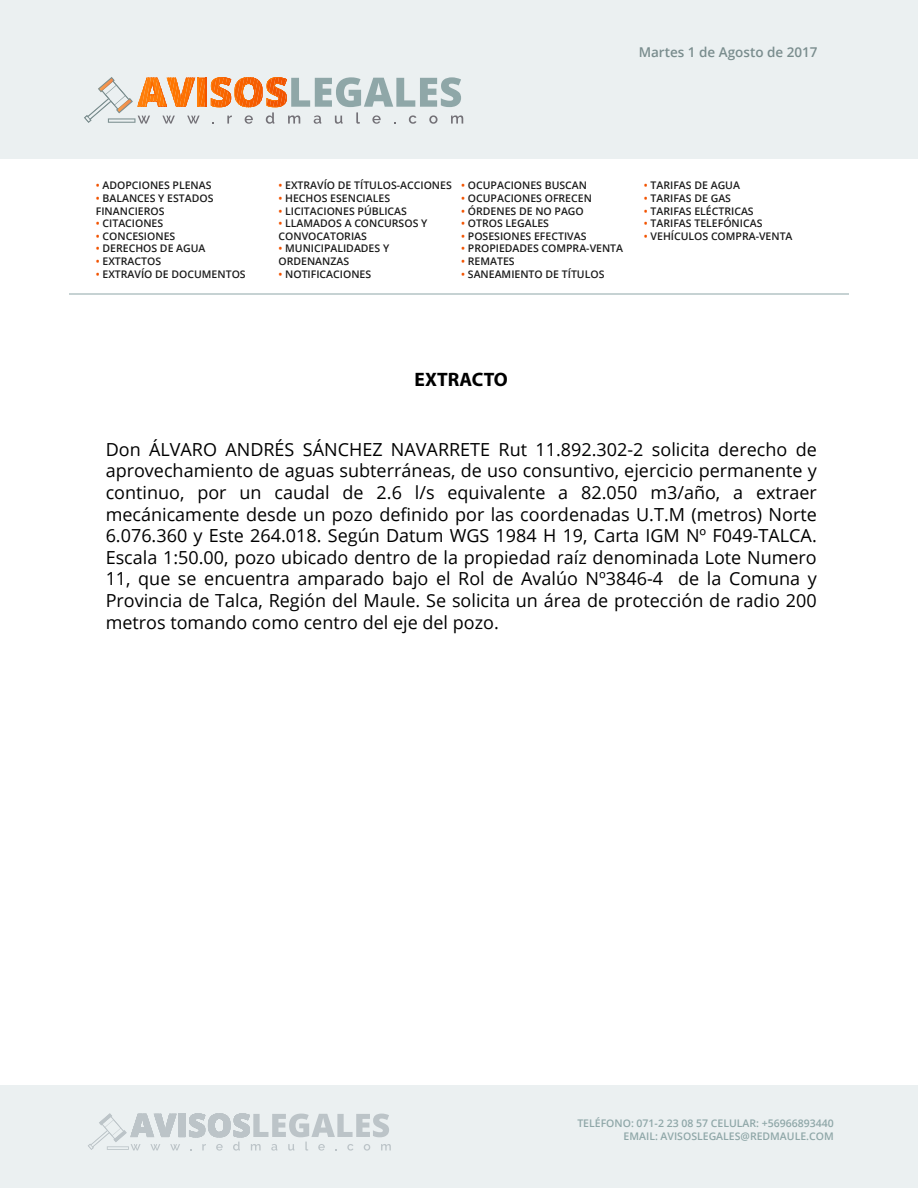
<style>
.page{position:relative;width:918px;height:1188px;background:#fff}
.page>*{position:absolute;margin:0;border:0;box-sizing:border-box;transform-origin:0 0}
.t1{font:700 19.5px "Myriad Pro";color:#000}
.t2{font:18px/21.6px "Open Sans";color:#000;text-align:justify}
.t3{font:600 13.5px "Open Sans";color:#7a8d8e}
.t4{font:600 10.5px/12.6px "Open Sans";color:#1b1b1b}
.t5{font:600 10.5px/12.6px "Open Sans";color:#8fa7a8;text-align:right}
.s1{color:#f25300}
</style>
<div class="page">
<div style="left:0;top:0;width:918px;height:159px;background:#ebf0f1"></div>
<svg style="left:84px;top:77px;width:379px;height:47px"></svg>
<svg style="left:108px;top:118px;width:27px;height:5px"></svg>
<div style="left:0;top:1086px;width:918px;height:102px;background:#ebf0f1"></div>
<svg style="left:88px;top:1113px;width:303px;height:38px"></svg>
<svg style="left:107px;top:1146px;width:22px;height:4px"></svg>
<hr style="left:69px;top:294px;width:780px;height:1px;background:#8fa7a8">
<p class="t3" style="left:639px;top:43px;width:181px">Martes 1 de Agosto de 2017</p>
<p class="t4" style="left:96px;top:179px;width:117px"><span class="s1">•</span> ADOPCIONES PLENAS</p>
<p class="t4" style="left:96px;top:192px;width:119px"><span class="s1">•</span> BALANCES Y ESTADOS<br>FINANCIEROS</p>
<p class="t4" style="left:96px;top:217px;width:69px"><span class="s1">•</span> CITACIONES</p>
<p class="t4" style="left:96px;top:230px;width:81px"><span class="s1">•</span> CONCESIONES</p>
<p class="t4" style="left:96px;top:242px;width:111px"><span class="s1">•</span> DERECHOS DE AGUA</p>
<p class="t4" style="left:96px;top:255px;width:67px"><span class="s1">•</span> EXTRACTOS</p>
<p class="t4" style="left:96px;top:267px;width:151px"><span class="s1">•</span> EXTRAVÍO DE DOCUMENTOS</p>
<p class="t4" style="left:279px;top:179px;width:175px"><span class="s1">•</span> EXTRAVÍO DE TÍTULOS-ACCIONES</p>
<p class="t4" style="left:279px;top:192px;width:113px"><span class="s1">•</span> HECHOS ESENCIALES</p>
<p class="t4" style="left:279px;top:204px;width:130px"><span class="s1">•</span> LICITACIONES PÚBLICAS</p>
<p class="t4" style="left:279px;top:217px;width:150px"><span class="s1">•</span> LLAMADOS A CONCURSOS Y<br>CONVOCATORIAS</p>
<p class="t4" style="left:279px;top:242px;width:112px"><span class="s1">•</span> MUNICIPALIDADES Y<br>ORDENANZAS</p>
<p class="t4" style="left:279px;top:267px;width:94px"><span class="s1">•</span> NOTIFICACIONES</p>
<p class="t4" style="left:461px;top:179px;width:127px"><span class="s1">•</span> OCUPACIONES BUSCAN</p>
<p class="t4" style="left:461px;top:192px;width:132px"><span class="s1">•</span> OCUPACIONES OFRECEN</p>
<p class="t4" style="left:461px;top:204px;width:124px"><span class="s1">•</span> ÓRDENES DE NO PAGO</p>
<p class="t4" style="left:461px;top:217px;width:89px"><span class="s1">•</span> OTROS LEGALES</p>
<p class="t4" style="left:461px;top:230px;width:127px"><span class="s1">•</span> POSESIONES EFECTIVAS</p>
<p class="t4" style="left:461px;top:242px;width:163px"><span class="s1">•</span> PROPIEDADES COMPRA-VENTA</p>
<p class="t4" style="left:461px;top:255px;width:55px"><span class="s1">•</span> REMATES</p>
<p class="t4" style="left:461px;top:267px;width:145px"><span class="s1">•</span> SANEAMIENTO DE TÍTULOS</p>
<p class="t4" style="left:644px;top:179px;width:98px"><span class="s1">•</span> TARIFAS DE AGUA</p>
<p class="t4" style="left:644px;top:192px;width:89px"><span class="s1">•</span> TARIFAS DE GAS</p>
<p class="t4" style="left:644px;top:204px;width:111px"><span class="s1">•</span> TARIFAS ELÉCTRICAS</p>
<p class="t4" style="left:644px;top:217px;width:120px"><span class="s1">•</span> TARIFAS TELEFÓNICAS</p>
<p class="t4" style="left:644px;top:230px;width:150px"><span class="s1">•</span> VEHÍCULOS COMPRA-VENTA</p>
<p class="t1" style="left:415px;top:367px;width:95px">EXTRACTO</p>
<p class="t2" style="left:106px;top:438px;width:713px">Don ÁLVARO ANDRÉS SÁNCHEZ NAVARRETE Rut 11.892.302-2 solicita derecho de aprovechamiento de aguas subterráneas, de uso consuntivo, ejercicio permanente y continuo, por un caudal de 2.6 l/s equivalente a 82.050 m3/año, a extraer mecánicamente desde un pozo definido por las coordenadas U.T.M (metros) Norte 6.076.360 y Este 264.018. Según Datum WGS 1984 H 19, Carta IGM Nº F049-TALCA.<br>Escala 1:50.00, pozo ubicado dentro de la propiedad raíz denominada Lote Numero 11, que se encuentra amparado bajo el Rol de Avalúo Nº3846-4 de la Comuna y Provincia de Talca, Región del Maule. Se solicita un área de protección de radio 200 metros tomando como centro del eje del pozo.</p>
<p class="t5" style="left:577px;top:1117px;width:258px">TELÉFONO: 071-2 23 08 57 CELULAR: +56966893440<br>EMAIL: AVISOSLEGALES@REDMAULE.COM</p>
</div>
